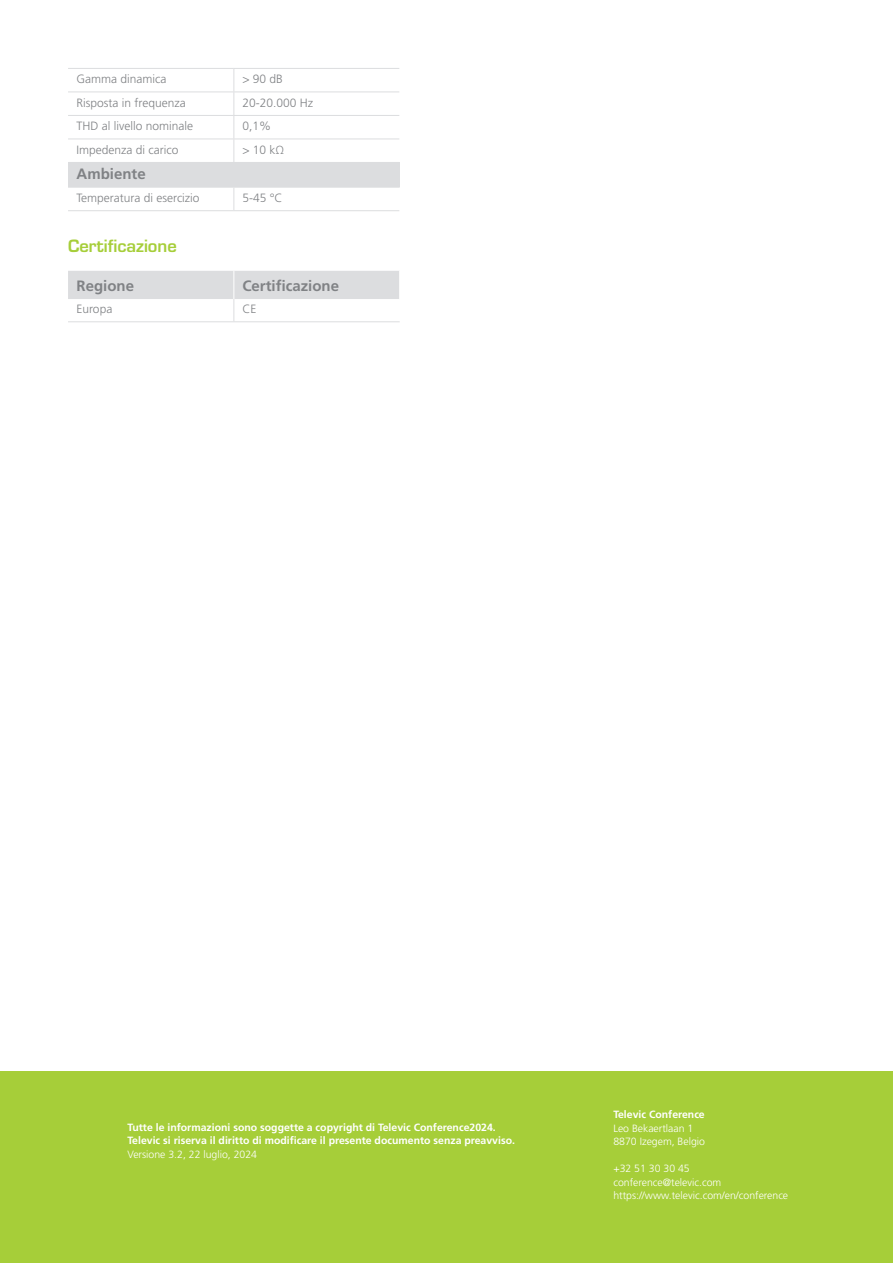
<style>
.page{position:relative;width:893px;height:1263px;background:#fff}
.page>*{position:absolute;margin:0;border:0;box-sizing:border-box;transform-origin:0 0}
.Titel_niveau_3{font:600 16.5px "Eurostile LT Std";color:#a6ce39}
.Titel_-_cell{font:700 15px "Frutiger LT Std";color:#808285}
.Titel_-_cell-2{font:300 12px "Frutiger LT Std";color:#808285}
.Text_-_cell{font:300 12px "Frutiger LT Std";color:#808285}
.t1{font:700 10.5px/13.5px "Frutiger LT Std";color:#fff}
.t2{font:300 10.5px/13.5px "Frutiger LT Std";color:#fff}
</style>
<div class="page">
<div style="left:0;top:1071px;width:893px;height:192px;background:#a6ce39"></div>
<div style="left:68px;top:162px;width:331px;height:25px;background:#dcdddf"></div>
<svg style="left:399px;top:163px;width:1px;height:24px"></svg>
<hr style="left:68px;top:68px;width:166px;height:1px;background:#dcdddf">
<hr style="left:68px;top:92px;width:166px;height:1px;background:#dcdddf">
<hr style="left:68px;top:115px;width:166px;height:1px;background:#dcdddf">
<hr style="left:68px;top:139px;width:166px;height:1px;background:#dcdddf">
<hr style="left:234px;top:68px;width:165px;height:1px;background:#dcdddf">
<hr style="left:234px;top:92px;width:165px;height:1px;background:#dcdddf">
<hr style="left:234px;top:115px;width:165px;height:1px;background:#dcdddf">
<hr style="left:234px;top:139px;width:165px;height:1px;background:#dcdddf">
<svg style="left:233px;top:69px;width:1px;height:93px"></svg>
<svg style="left:233px;top:188px;width:1px;height:22px"></svg>
<hr style="left:68px;top:210px;width:166px;height:1px;background:#dcdddf">
<hr style="left:234px;top:210px;width:165px;height:1px;background:#dcdddf">
<hr style="left:234px;top:162px;width:166px;height:1px;background:#dcdddf">
<hr style="left:68px;top:187px;width:166px;height:1px;background:#dcdddf">
<hr style="left:234px;top:187px;width:166px;height:1px;background:#dcdddf">
<svg style="left:68px;top:271px;width:331px;height:50px"></svg>
<hr style="left:68px;top:321px;width:166px;height:1px;background:#dcdddf">
<hr style="left:234px;top:321px;width:166px;height:1px;background:#dcdddf">
<p class="Titel_-_cell-2" style="left:77px;top:72px;width:91px">Gamma dinamica</p>
<p class="Text_-_cell" style="left:242px;top:72px;width:42px">&gt; 90 dB</p>
<p class="Titel_-_cell-2" style="left:77px;top:96px;width:111px">Risposta in frequenza</p>
<p class="Text_-_cell" style="left:242px;top:96px;width:72px">20-20.000 Hz</p>
<p class="Titel_-_cell-2" style="left:77px;top:119px;width:118px">THD al livello nominale</p>
<p class="Text_-_cell" style="left:242px;top:119px;width:30px">0,1%</p>
<p class="Titel_-_cell-2" style="left:77px;top:143px;width:104px">Impedenza di carico</p>
<p class="Text_-_cell" style="left:242px;top:143px;width:43px">&gt; 10 kΩ</p>
<p class="Titel_-_cell" style="left:77px;top:165px;width:71px">Ambiente</p>
<p class="Titel_-_cell-2" style="left:77px;top:191px;width:125px">Temperatura di esercizio</p>
<p class="Titel_-_cell-2" style="left:242px;top:191px;width:42px">5-45 °C</p>
<p class="Titel_niveau_3" style="left:68px;top:236px;width:110px">Certificazione</p>
<p class="Titel_-_cell" style="left:77px;top:276px;width:59px">Regione</p>
<p class="Titel_-_cell" style="left:242px;top:276px;width:98px">Certificazione</p>
<p class="Text_-_cell" style="left:77px;top:302px;width:37px">Europa</p>
<p class="Text_-_cell" style="left:242px;top:302px;width:16px">CE</p>
<p class="t1" style="left:128px;top:1120px;width:389px">Tutte le informazioni sono soggette a copyright di Televic Conference2024.<br>Televic si riserva il diritto di modificare il presente documento senza preavviso.</p>
<p class="t2" style="left:128px;top:1147px;width:131px">Versione 3.2, 22 luglio, 2024</p>
<p class="t1" style="left:613px;top:1108px;width:93px">Televic Conference</p>
<p class="t2" style="left:613px;top:1121px;width:93px">Leo Bekaertlaan 1<br>8870 Izegem, Belgio</p>
<p class="t2" style="left:613px;top:1162px;width:176px">+32 51 30 30 45 conference@televic.com https://www.televic.com/en/conference</p>
</div>
